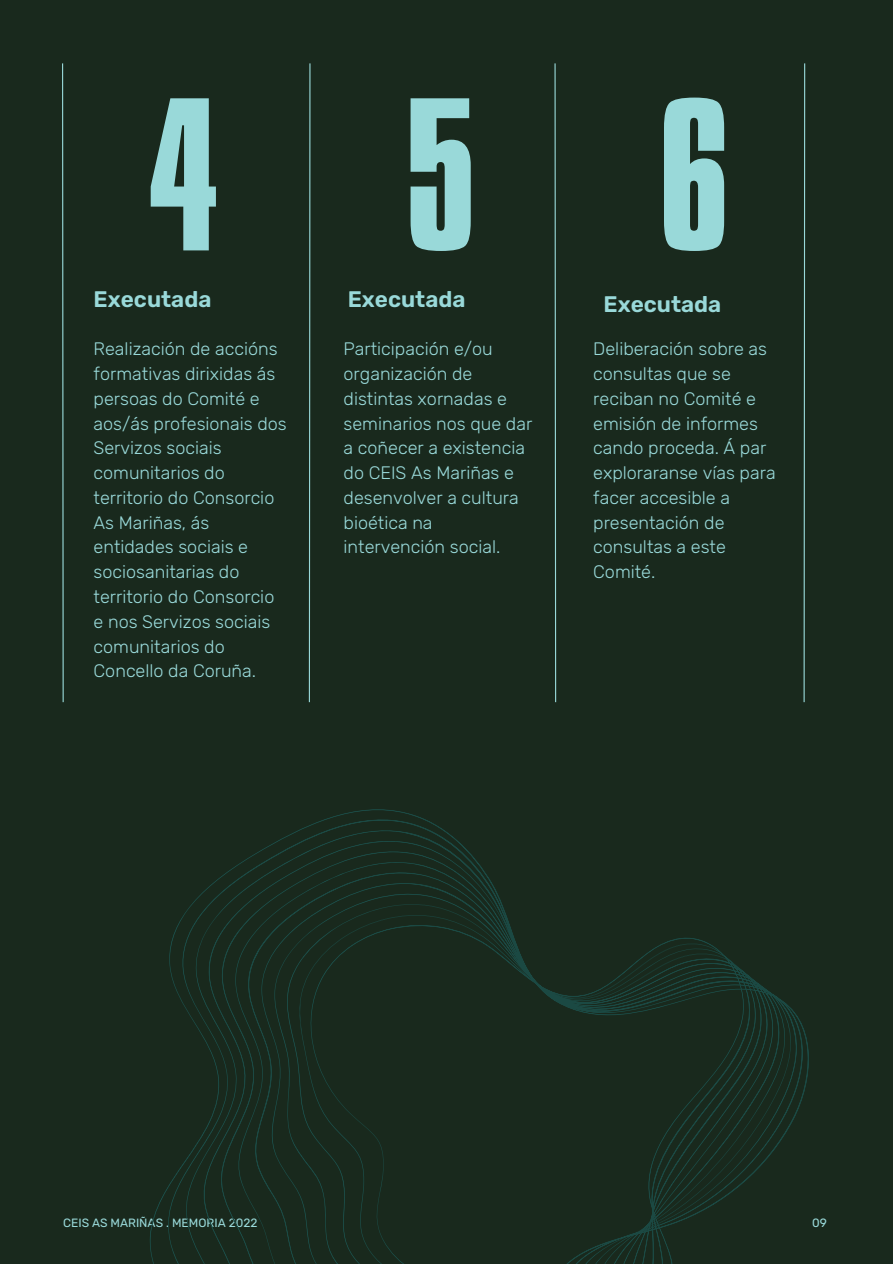
<style>
.page{position:relative;width:893px;height:1264px;background:#fff}
.page>*{position:absolute;margin:0;border:0;box-sizing:border-box;transform-origin:0 0}
.t1{font:187.2px "Aka Acid GR Compacta";color:#99d9d9}
.t2{font:600 22.5px "Rubik";color:#99d9d9}
.t3{font:300 18px/24.8px "Rubik";color:#99d9d9}
.t4{font:12px "Rubik";color:#99d9d9}
</style>
<div class="page">
<div style="left:0;top:0;width:892px;height:1263px;background:#19291d"></div>
<svg style="left:62px;top:63px;width:2px;height:640px"></svg>
<svg style="left:554px;top:63px;width:2px;height:640px"></svg>
<svg style="left:308px;top:63px;width:3px;height:640px"></svg>
<svg style="left:803px;top:63px;width:2px;height:640px"></svg>
<svg style="left:150px;top:809px;width:659px;height:454px"></svg>
<p class="t1" style="left:148px;top:103px;width:73px">4</p>
<h1 class="t1" style="left:404px;top:103px;width:73px">5</h1>
<h2 class="t1" style="left:658px;top:103px;width:73px">6</h2>
<p class="t2" style="left:94px;top:286px;width:119px">Executada</p>
<h1 class="t2" style="left:603px;top:291px;width:119px">Executada</h1>
<h2 class="t3" style="left:94px;top:337px;width:195px">Realización de accións formativas dirixidas ás persoas do Comité e aos/ás profesionais dos<br>Servizos sociais comunitarios do territorio do Consorcio<br>As Mariñas, ás entidades sociais e sociosanitarias do territorio do Consorcio e nos Servizos sociais comunitarios do<br>Concello da Coruña.</h2>
<p class="t3" style="left:343px;top:337px;width:190px">Participación e/ou organización de distintas xornadas e seminarios nos que dar a coñecer a existencia do CEIS As Mariñas e desenvolver a cultura bioética na intervención social.</p>
<p class="t2" style="left:347px;top:286px;width:119px">Executada</p>
<p class="t3" style="left:593px;top:337px;width:184px">Deliberación sobre as consultas que se reciban no Comité e emisión de informes cando proceda. Á par exploraranse vías para facer accesible a presentación de consultas a este<br>Comité.</p>
<h1 class="t4" style="left:63px;top:1215px;width:196px">CEIS AS MARIÑAS . MEMORIA 2022</h1>
<h2 class="t4" style="left:812px;top:1215px;width:16px">09</h2>
</div>
